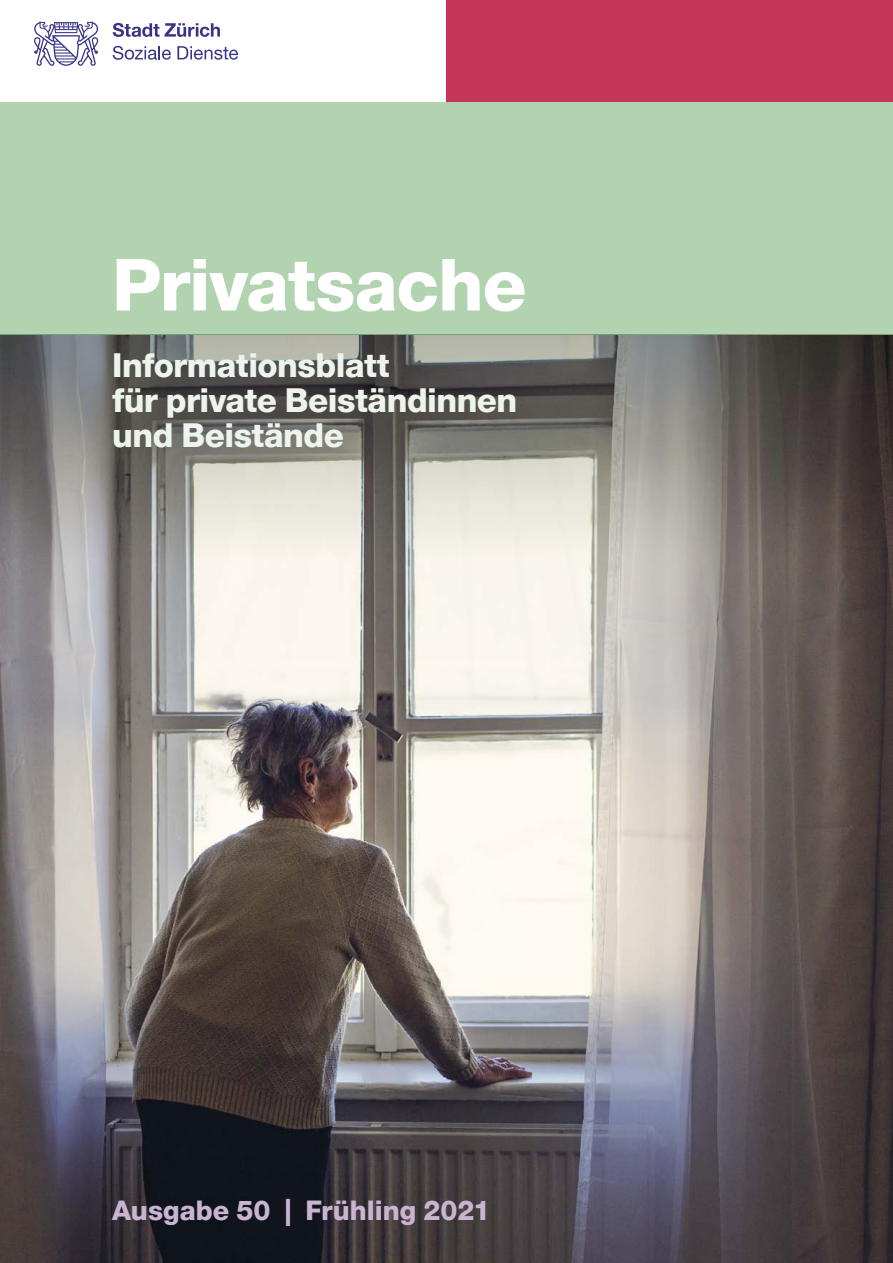
<style>
.page{position:relative;width:893px;height:1263px;background:#fff}
.page>*{position:absolute;margin:0;border:0;box-sizing:border-box;transform-origin:0 0}
.t1{font:800 72px "Helvetica Neue LT Pro";letter-spacing:-.015em;color:#fff}
.t2{font:800 33px/35.2px "Helvetica Neue LT Pro";letter-spacing:-.015em;color:#edf4eb}
.t3{font:800 27px "Helvetica Neue LT Pro";color:#c9b5d1}
</style>
<div class="page">
<svg style="left:113px;top:46px;width:58px;height:14px"></svg>
<svg style="left:177px;top:46px;width:61px;height:14px"></svg>
<svg style="left:113px;top:23px;width:107px;height:14px"></svg>
<svg style="left:34px;top:21px;width:64px;height:45px"></svg>
<img style="left:0;top:604px;width:893px;height:659px">
<div style="left:446px;top:0;width:447px;height:102px;background:#c53558"></div>
<div style="left:0;top:102px;width:893px;height:232px;background:#b2d3b0"></div>
<svg style="left:0;top:334px;width:893px;height:270px;background:#8c8984"></svg>
<h1 class="t1" style="left:112px;top:242px;width:416px">Privatsache</h1>
<p class="t2" style="left:112px;top:347px;width:407px">Informationsblatt<br>für private Beiständinnen und Beistände</p>
<p class="t3" style="left:112px;top:1195px;width:380px">Ausgabe 50 | Frühling 2021</p>
</div>
